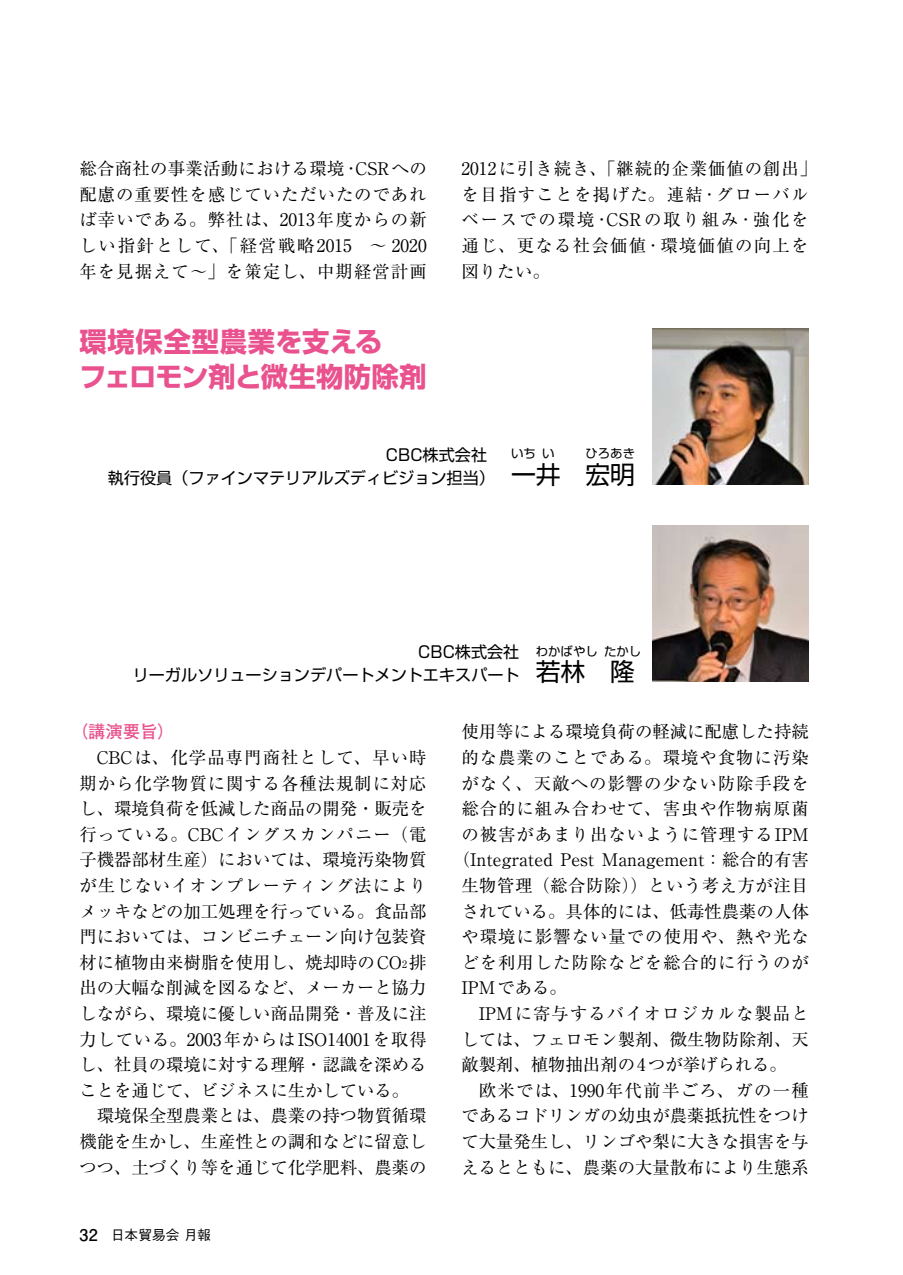
<style>
.page{position:relative;width:903px;height:1275px;background:#fff}
.page>*{position:absolute;margin:0;border:0;box-sizing:border-box;transform-origin:0 0}
.t1{font:700 27.3px/34.6px "Shin Go Pro";letter-spacing:.01em;color:#e9528e}
.t2{font:24.85px "Shin Go Pro";color:#000}
.t3{font:17.32px/25.6px "Ryumin Pro";letter-spacing:.015em;color:#000;text-align:justify}
.t4{font:17.32px "Ryumin Pro";letter-spacing:.06em;color:#000}
.t5{font:17.32px/25.6px "Ryumin Pro";letter-spacing:.075em;color:#000}
.t6{font:17.32px "Ryumin Pro";letter-spacing:.055em;color:#000}
.t7{font:700 17.32px "Futo Go B101 Pro";color:#e9528e}
.t8{font:16.1px/22.9px "Shin Go Pro";color:#000}
.t9{font:500 13.65px "Gothic BBB Pro";color:#000}
.t10{font:12.42px "Shin Go Pro";color:#000}
.s1{font-size:24.85px}
.s2{font-size:10.15px}
.s3{font-family:"Futo Go B101 Pro";font-weight:700;font-size:16.1px}
</style>
<div class="page">
<img style="left:652px;top:328px;width:157px;height:157px">
<img style="left:652px;top:526px;width:157px;height:156px">
<p class="t3" style="left:79px;top:155px;width:349px">総合商社の事業活動における環境･CSRへの配慮の重要性を感じていただいたのであれば幸いである。弊社は、2013年度からの新しい指針として、「経営戦略2015　～ 2020年を見据えて～」を策定し、中期経営計画</p>
<p class="t5" style="left:461px;top:155px;width:357px">2012に引き続き、「継続的企業価値の創出」を目指すことを掲げた。連結･グローバルベースでの環境･CSRの取り組み･強化を通じ、更なる社会価値･環境価値の向上を図りたい。</p>
<h1 class="t1" style="left:79px;top:322px;width:349px">環境保全型農業を支える<br>フェロモン剤と微生物防除剤</h1>
<p class="t10" style="left:511px;top:443px;width:26px">いち</p>
<p class="t10" style="left:542px;top:443px;width:14px">い</p>
<h2 class="t2" style="left:536px;top:454px;width:26px">井</h2>
<p class="t8" style="left:108px;top:464px;width:429px">執行役員（ファインマテリアルズディビジョン担当） <span class="s1">一</span></p>
<p class="t10" style="left:585px;top:443px;width:51px">ひろあき</p>
<h2 class="t2" style="left:585px;top:454px;width:51px">宏明</h2>
<p class="t8" style="left:133px;top:639px;width:504px;text-indent:285px">CBC株式会社　　 　　　　リーガルソリューションデパートメントエキスパート <span class="s1">若</span></p>
<p class="t10" style="left:536px;top:641px;width:64px">わかばやし</p>
<h2 class="t2" style="left:561px;top:651px;width:26px">林</h2>
<h2 class="t2" style="left:610px;top:651px;width:26px">隆</h2>
<p class="t10" style="left:604px;top:641px;width:39px">たかし</p>
<p class="t7" style="left:71px;top:718px;width:106px">（講演要旨）</p>
<p class="t3" style="left:79px;top:744px;width:349px;text-indent:17px">CBCは、化学品専門商社として、早い時期から化学物質に関する各種法規制に対応し、環境負荷を低減した商品の開発・販売を行っている。CBCイングスカンパニー（電子機器部材生産）においては、環境汚染物質が生じないイオンプレーティング法によりメッキなどの加工処理を行っている。食品部門においては、コンビニチェーン向け包装資材に植物由来樹脂を使用し、焼却時のCO<span class="s2">2</span> 排出の大幅な削減を図るなど、メーカーと協力しながら、環境に優しい商品開発・普及に注力している。2003年からはISO14001を取得し、社員の環境に対する理解・認識を深めることを通じて、ビジネスに生かしている。</p>
<p class="t3" style="left:79px;top:1102px;width:349px;text-indent:17px">環境保全型農業とは、農業の持つ物質循環機能を生かし、生産性との調和などに留意しつつ、土づくり等を通じて化学肥料、農薬の</p>
<p class="t9" style="left:79px;top:1224px;width:133px"><span class="s3">32</span>　日本貿易会 月報</p>
<p class="t3" style="left:461px;top:718px;width:349px">使用等による環境負荷の軽減に配慮した持続</p>
<p class="t4" style="left:461px;top:744px;width:349px">的な農業のことである。環境や食物に汚染</p>
<p class="t4" style="left:461px;top:769px;width:349px">がなく、天敵への影響の少ない防除手段を</p>
<p class="t4" style="left:461px;top:795px;width:349px">総合的に組み合わせて、害虫や作物病原菌</p>
<p class="t4" style="left:461px;top:821px;width:349px">の被害があまり出ないように管理するIPM</p>
<p class="t3" style="left:453px;top:846px;width:357px">（Integrated Pest Management：総合的有害</p>
<p class="t3" style="left:461px;top:872px;width:349px">生物管理（総合防除））という考え方が注目</p>
<p class="t3" style="left:461px;top:897px;width:349px">されている。具体的には、低毒性農薬の人体</p>
<p class="t4" style="left:461px;top:923px;width:349px">や環境に影響ない量での使用や、熱や光な</p>
<p class="t6" style="left:461px;top:949px;width:349px">どを利用した防除などを総合的に行うのが</p>
<p class="t3" style="left:461px;top:974px;width:107px">IPMである。</p>
<p class="t4" style="left:479px;top:1000px;width:331px">IPMに寄与するバイオロジカルな製品と</p>
<p class="t3" style="left:461px;top:1025px;width:349px">しては、フェロモン製剤、微生物防除剤、天</p>
<p class="t3" style="left:461px;top:1051px;width:327px">敵製剤、植物抽出剤の4つが挙げられる。</p>
<p class="t5" style="left:479px;top:1076px;width:331px">欧米では、1990年代前半ごろ、ガの一種</p>
<p class="t3" style="left:461px;top:1102px;width:349px">であるコドリンガの幼虫が農薬抵抗性をつけ</p>
<p class="t3" style="left:461px;top:1127px;width:349px">て大量発生し、リンゴや梨に大きな損害を与</p>
<p class="t3" style="left:461px;top:1153px;width:349px">えるとともに、農薬の大量散布により生態系</p>
</div>
